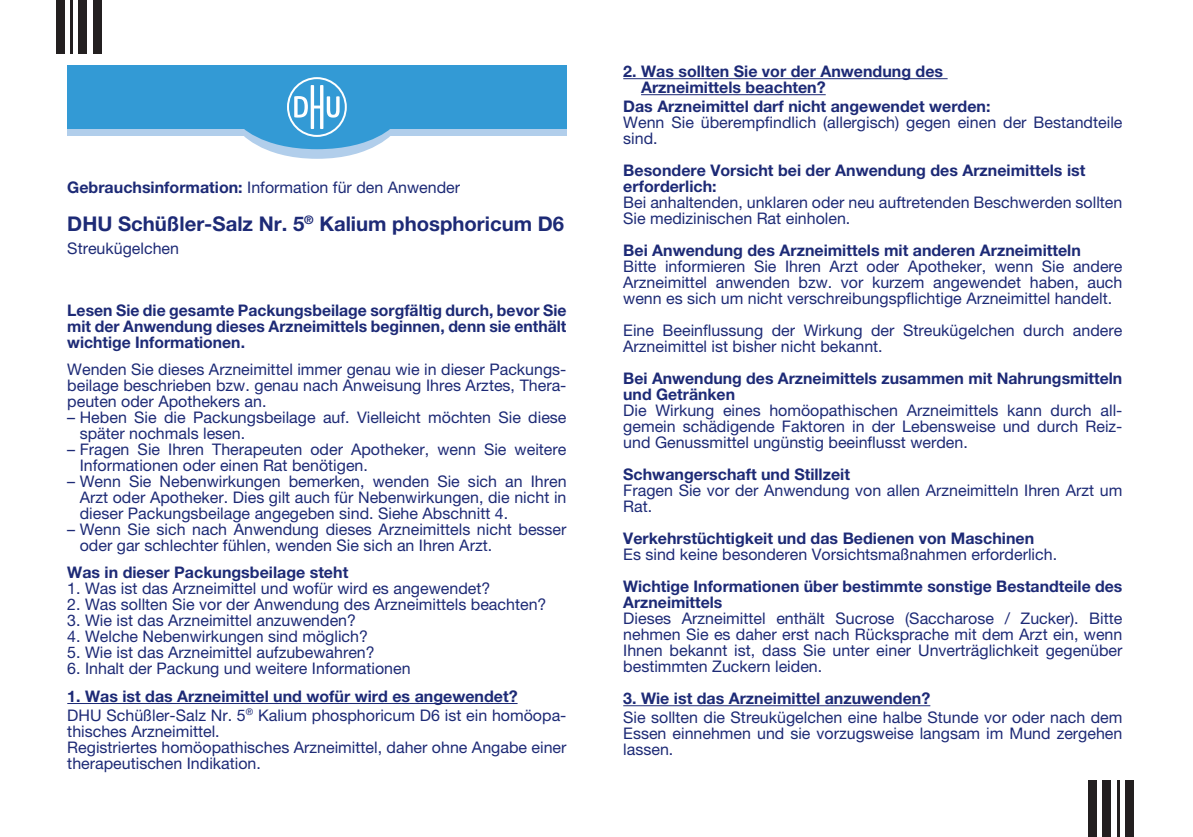
<style>
.page{position:relative;width:1193px;height:837px;background:#fff}
.page>*{position:absolute;margin:0;border:0;box-sizing:border-box;transform-origin:0 0}
.t1{font:700 20.2px "Helvetica Neue LT Pro";color:#1d2a76}
.t2{font:16px/16px "Helvetica Neue LT Pro";color:#1d2a76}
.t3{font:700 16px/16px "Helvetica Neue LT Pro";color:#1d2a76}
.s1{font-weight:700}
</style>
<div class="page">
<div style="left:67px;top:128px;width:499px;height:8px;background:#b1ceeb"></div>
<div style="left:67px;top:66px;width:499px;height:63px;background:#339ad5"></div>
<svg style="left:244px;top:77px;width:146px;height:82px"></svg>
<hr style="left:67px;top:703px;width:450px;height:1px;background:#1d2a76">
<hr style="left:623px;top:78px;width:324px;height:1px;background:#1d2a76">
<hr style="left:641px;top:94px;width:184px;height:1px;background:#1d2a76">
<hr style="left:623px;top:705px;width:307px;height:1px;background:#1d2a76">
<hr style="left:70px;top:0;width:3px;height:54px;background:#231f20">
<div style="left:79px;top:0;width:8px;height:54px;background:#231f20"></div>
<div style="left:56px;top:0;width:8px;height:54px;background:#231f20"></div>
<div style="left:93px;top:0;width:8px;height:54px;background:#231f20"></div>
<hr style="left:1116px;top:780px;width:3px;height:57px;background:#231f20">
<div style="left:1102px;top:780px;width:8px;height:57px;background:#231f20"></div>
<div style="left:1125px;top:780px;width:8px;height:57px;background:#231f20"></div>
<div style="left:1088px;top:780px;width:8px;height:57px;background:#231f20"></div>
<p class="t2" style="left:67px;top:179px;width:394px"><span class="s1">Gebrauchsinformation:</span> Information für den Anwender</p>
<p class="t1" style="left:67px;top:211px;width:498px">DHU Schüßler-Salz Nr. 5<sup>®</sup> Kalium phosphoricum D6</p>
<p class="t2" style="left:67px;top:240px;width:113px">Streukügelchen</p>
<p class="t3" style="left:67px;top:301px;width:500px;text-align:justify">Lesen Sie die gesamte Packungsbeilage sorgfältig durch, bevor Sie mit der Anwendung dieses Arzneimittels beginnen, denn sie enthält wichtige Informationen.</p>
<p class="t2" style="left:67px;top:361px;width:500px;text-align:justify">Wenden Sie dieses Arzneimittel immer genau wie in dieser Packungs&shy;beilage beschrieben bzw. genau nach Anweisung Ihres Arztes, Thera&shy;peuten oder Apothekers an.</p>
<p class="t2" style="left:80px;top:409px;width:488px;text-indent:-12px">– Heben Sie die Packungsbeilage auf. Vielleicht möchten Sie diese später nochmals lesen.</p>
<p class="t2" style="left:80px;top:441px;width:488px;text-indent:-12px">– Fragen Sie Ihren Therapeuten oder Apotheker, wenn Sie weitere<br>Informationen oder einen Rat benötigen.</p>
<p class="t2" style="left:80px;top:473px;width:488px;text-align:justify;text-indent:-12px">– Wenn Sie Nebenwirkungen bemerken, wenden Sie sich an Ihren Arzt oder Apotheker. Dies gilt auch für Nebenwirkungen, die nicht in dieser Packungsbeilage angegeben sind. Siehe Abschnitt 4.</p>
<p class="t2" style="left:80px;top:521px;width:488px;text-indent:-12px">– Wenn Sie sich nach Anwendung dieses Arzneimittels nicht besser oder gar schlechter fühlen, wenden Sie sich an Ihren Arzt.</p>
<p class="t3" style="left:67px;top:564px;width:282px">Was in dieser Packungsbeilage steht</p>
<p class="t2" style="left:67px;top:580px;width:424px">1. Was ist das Arzneimittel und wofür wird es angewendet?</p>
<p class="t2" style="left:67px;top:596px;width:480px">2. Was sollten Sie vor der Anwendung des Arzneimittels beachten?</p>
<p class="t2" style="left:67px;top:612px;width:290px">3. Wie ist das Arzneimittel anzuwenden?</p>
<p class="t2" style="left:67px;top:628px;width:302px">4. Welche Nebenwirkungen sind möglich?</p>
<p class="t2" style="left:67px;top:644px;width:309px">5. Wie ist das Arzneimittel aufzubewahren?</p>
<p class="t2" style="left:67px;top:660px;width:345px">6. Inhalt der Packung und weitere Informationen</p>
<p class="t2" style="left:67px;top:686px;width:500px;line-height:18.8px"><span class="s1">1. Was ist das Arzneimittel und wofür wird es angewendet?<br></span>DHU Schüßler-Salz Nr. 5<sup>®</sup> Kalium phosphoricum D6 ist ein homöopa-</p>
<p class="t2" style="left:67px;top:723px;width:500px">thisches Arzneimittel.<br>Registriertes homöopathisches Arzneimittel, daher ohne Angabe einer therapeutischen Indikation.</p>
<p class="t3" style="left:641px;top:63px;width:303px;text-indent:-18px">2. Was sollten Sie vor der Anwendung des<br>Arzneimittels beachten?</p>
<p class="t3" style="left:623px;top:98px;width:369px">Das Arzneimittel darf nicht angewendet werden:</p>
<p class="t2" style="left:623px;top:114px;width:500px">Wenn Sie überempfindlich (allergisch) gegen einen der Bestandteile sind.</p>
<p class="t3" style="left:623px;top:162px;width:463px">Besondere Vorsicht bei der Anwendung des Arzneimittels ist erforderlich:</p>
<p class="t2" style="left:623px;top:194px;width:500px">Bei anhaltenden, unklaren oder neu auftretenden Beschwerden sollten<br>Sie medizinischen Rat einholen.</p>
<p class="t3" style="left:623px;top:242px;width:459px">Bei Anwendung des Arzneimittels mit anderen Arzneimitteln</p>
<p class="t2" style="left:623px;top:258px;width:500px;text-align:justify">Bitte informieren Sie Ihren Arzt oder Apotheker, wenn Sie andere Arzneimittel anwenden bzw. vor kurzem angewendet haben, auch wenn es sich um nicht verschreibungspflichtige Arzneimittel handelt.</p>
<p class="t2" style="left:623px;top:322px;width:500px">Eine Beeinflussung der Wirkung der Streukügelchen durch andere<br>Arzneimittel ist bisher nicht bekannt.</p>
<p class="t3" style="left:623px;top:370px;width:500px">Bei Anwendung des Arzneimittels zusammen mit Nahrungsmitteln und Getränken</p>
<p class="t2" style="left:623px;top:402px;width:500px;text-align:justify">Die Wirkung eines homöopathischen Arzneimittels kann durch all&shy;gemein schädigende Faktoren in der Lebensweise und durch Reiz&shy;und Genussmittel ungünstig beeinflusst werden.</p>
<p class="t3" style="left:623px;top:466px;width:228px">Schwangerschaft und Stillzeit</p>
<p class="t2" style="left:623px;top:482px;width:500px">Fragen Sie vor der Anwendung von allen Arzneimitteln Ihren Arzt um<br>Rat.</p>
<p class="t3" style="left:623px;top:530px;width:412px">Verkehrstüchtigkeit und das Bedienen von Maschinen</p>
<p class="t2" style="left:623px;top:546px;width:435px">Es sind keine besonderen Vorsichtsmaßnahmen erforderlich.</p>
<p class="t3" style="left:623px;top:578px;width:500px">Wichtige Informationen über bestimmte sonstige Bestandteile des<br>Arzneimittels</p>
<p class="t2" style="left:623px;top:610px;width:500px;text-align:justify">Dieses Arzneimittel enthält Sucrose (Saccharose / Zucker). Bitte nehmen Sie es daher erst nach Rücksprache mit dem Arzt ein, wenn Ihnen bekannt ist, dass Sie unter einer Unverträglichkeit gegenüber bestimmten Zuckern leiden.</p>
<p class="t3" style="left:623px;top:690px;width:308px">3. Wie ist das Arzneimittel anzuwenden?</p>
<p class="t2" style="left:623px;top:709px;width:500px;text-align:justify">Sie sollten die Streukügelchen eine halbe Stunde vor oder nach dem Essen einnehmen und sie vorzugsweise langsam im Mund zergehen lassen.</p>
</div>
